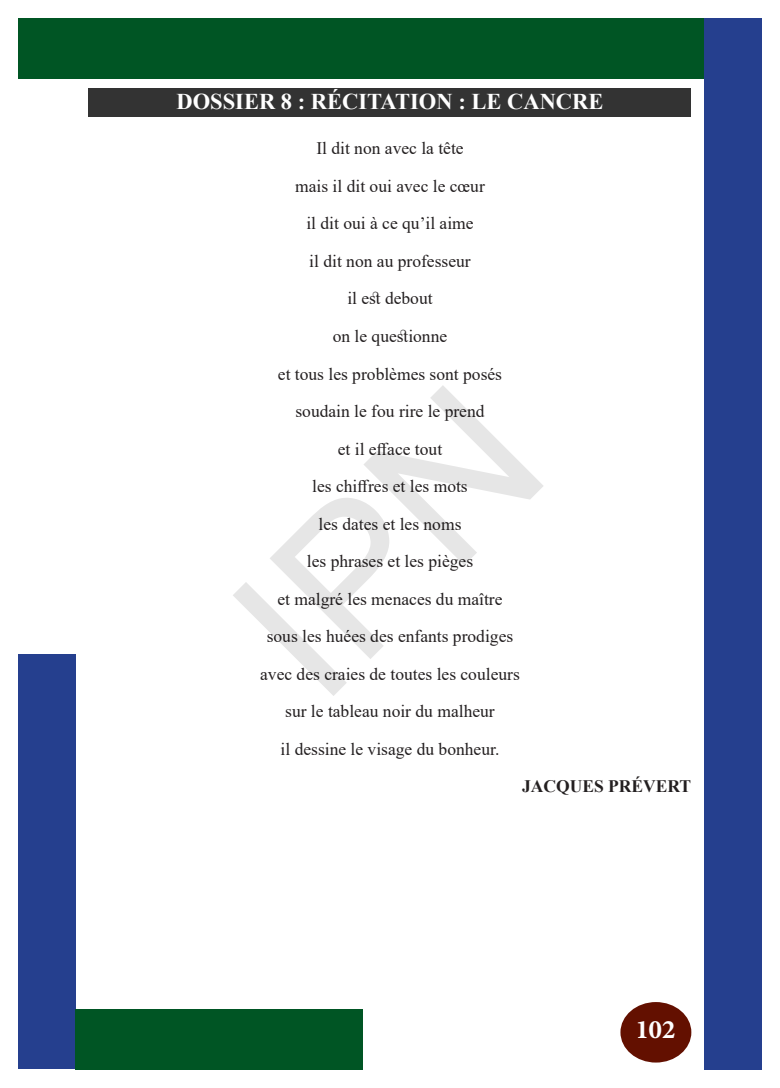
<style>
.page{position:relative;width:780px;height:1088px;background:#fff}
.page>*{position:absolute;margin:0;border:0;box-sizing:border-box;transform-origin:0 0}
.t1{font:700 37.5px "Adobe Arabic";color:#fff}
.t2{font:700 22.5px "Times New Roman";color:#fff}
.t3{font:17.5px/37.5px "Times New Roman";color:#231f20;text-align:center}
.t4{font:700 17.5px "Times New Roman";color:#231f20}
</style>
<div class="page">
<div style="left:18px;top:18px;width:743px;height:61px;background:#005524"></div>
<div style="left:703px;top:18px;width:58px;height:1051px;background:#253f8e"></div>
<div style="left:18px;top:654px;width:58px;height:415px;background:#253f8e"></div>
<div style="left:75px;top:1009px;width:288px;height:60px;background:#005524"></div>
<div style="left:620px;top:1002px;width:71px;height:60px;background:#631000;border-radius:50%"></div>
<div style="left:89px;top:89px;width:602px;height:28px;background:#333"></div>
<p class="t2" style="left:176px;top:85px;width:428px">DOSSIER 8 : RÉCITATION : LE CANCRE</p>
<p class="t3" style="left:260px;top:129px;width:261px">Il dit non avec la tête<br>mais il dit oui avec le cœur<br>il dit oui à ce qu’il aime<br>il dit non au professeur<br>il est debout<br>on le questionne<br>et tous les problèmes sont posés soudain le fou rire le prend<br>et il efface tout<br>les chiffres et les mots<br>les dates et les noms<br>les phrases et les pièges<br>et malgré les menaces du maître sous les huées des enfants prodiges avec des craies de toutes les couleurs sur le tableau noir du malheur<br>il dessine le visage du bonheur.</p>
<p class="t4" style="left:522px;top:773px;width:171px">JACQUES PRÉVERT</p>
<h1 class="t1" style="left:635px;top:1003px;width:42px">102</h1>
</div>
